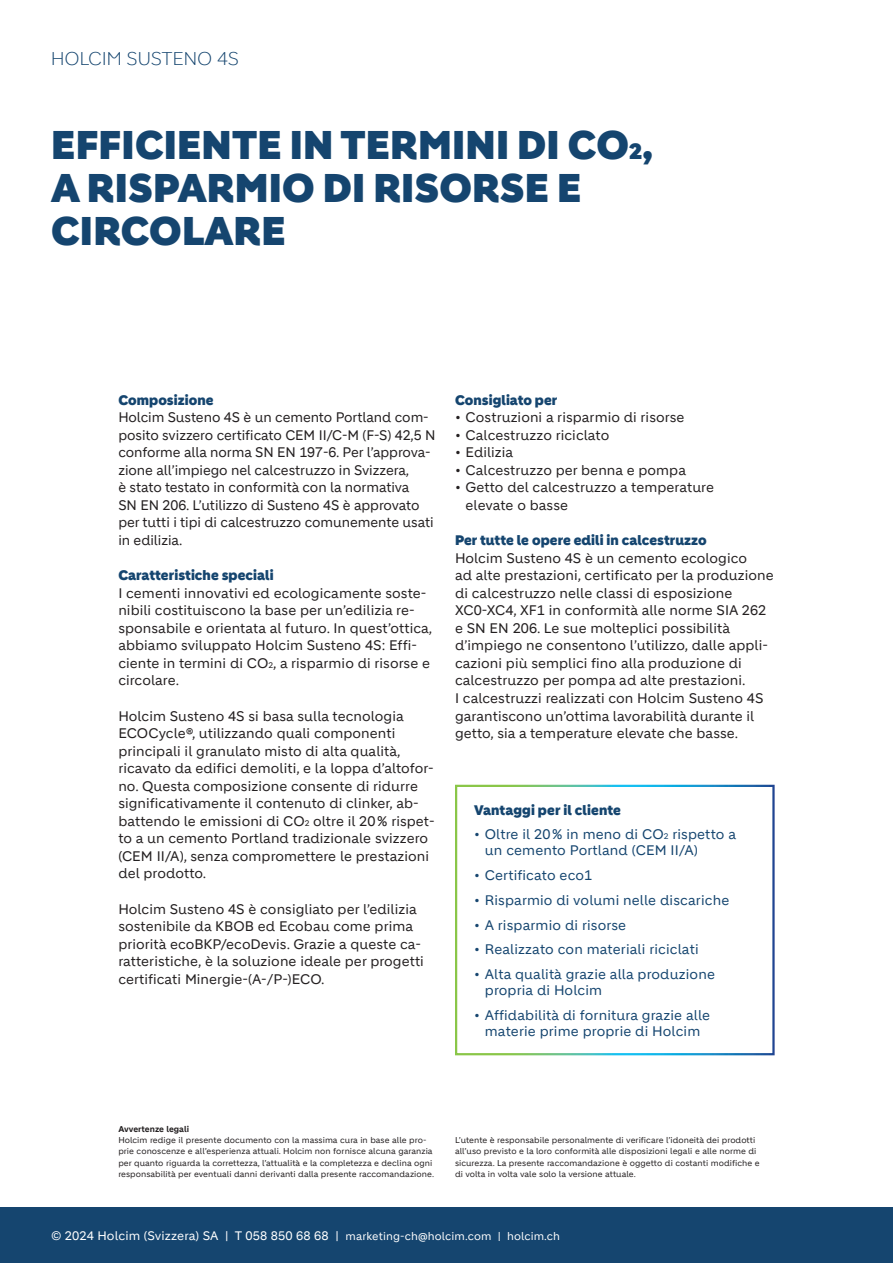
<style>
.page{position:relative;width:893px;height:1263px;background:#fff}
.page>*{position:absolute;margin:0;border:0;box-sizing:border-box;transform-origin:0 0}
.t1{font:900 39px/42.9px "Holcim Headline";letter-spacing:.005em;color:#15456f}
.t2{font:300 18px "Holcim Headline";letter-spacing:.02em;color:#15456f}
.t3{font:13.5px/17.5px "Holcim";letter-spacing:.005em;color:#231f20}
.t4{font:13.5px/16.2px "Holcim";letter-spacing:.01em;color:#15456f}
.t5{font:900 13.5px "Holcim Headline";letter-spacing:.005em;color:#15456f}
.t6{font:12px "Holcim";letter-spacing:.01em;color:#fff}
.t7{font:8.25px/11.2px "Holcim";letter-spacing:.005em;color:#231f20}
.t8{font:700 8.25px "Holcim";letter-spacing:.005em;color:#231f20}
.s1{font-size:7.8px}
.s2{font-size:10.8px}
</style>
<div class="page">
<div style="left:0;top:1208px;width:893px;height:55px;background:#15456f"></div>
<div style="left:455px;top:785px;width:320px;height:270px;border:2px solid #fff"></div>
<h2 class="t2" style="left:51px;top:49px;width:189px">HOLCIM SUSTENO 4S</h2>
<h1 class="t1" style="left:51px;top:124px;width:603px">EFFICIENTE IN TERMINI DI CO2,<br>A RISPARMIO DI RISORSE E<br>CIRCOLARE</h1>
<p class="t5" style="left:118px;top:392px;width:97px">Composizione</p>
<p class="t3" style="left:118px;top:409px;width:319px">Holcim Susteno 4S è un cemento Portland com&shy;posito svizzero certificato CEM II/C-M (F-S) 42,5 N conforme alla norma SN EN 197-6. Per l’approva&shy;zione all’impiego nel calcestruzzo in Svizzera,<br>è stato testato in conformità con la normativa<br>SN EN 206. L’utilizzo di Susteno 4S è approvato per tutti i tipi di calcestruzzo comunemente usati in edilizia.</p>
<p class="t5" style="left:118px;top:567px;width:157px">Caratteristiche speciali</p>
<p class="t3" style="left:118px;top:584px;width:316px">I cementi innovativi ed ecologicamente soste&shy;nibili costituiscono la base per un’edilizia re&shy;sponsabile e orientata al futuro. In quest’ottica, abbiamo sviluppato Holcim Susteno 4S: Effi&shy;ciente in termini di CO<span class="s1">2</span>, a risparmio di risorse e circolare.</p>
<p class="t3" style="left:118px;top:707px;width:318px">Holcim Susteno 4S si basa sulla tecnologia ECOCycle®, utilizzando quali componenti principali il granulato misto di alta qualità, ricavato da edifici demoliti, e la loppa d’altofor&shy;no. Questa composizione consente di ridurre significativamente il contenuto di clinker, ab&shy;battendo le emissioni di CO<span class="s1">2</span> oltre il 20% rispet&shy;to a un cemento Portland tradizionale svizzero (CEM II/A), senza compromettere le prestazioni del prodotto.</p>
<p class="t3" style="left:118px;top:900px;width:307px">Holcim Susteno 4S è consigliato per l’edilizia sostenibile da KBOB ed Ecobau come prima priorità ecoBKP/ecoDevis. Grazie a queste ca&shy;ratteristiche, è la soluzione ideale per progetti certificati Minergie-(A-/P-)ECO.</p>
<p class="t5" style="left:455px;top:392px;width:104px">Consigliato per</p>
<p class="t3" style="left:455px;top:409px;width:231px">• Costruzioni a risparmio di risorse</p>
<p class="t3" style="left:455px;top:426px;width:156px">• Calcestruzzo riciclato</p>
<p class="t3" style="left:455px;top:444px;width:60px">• Edilizia</p>
<p class="t3" style="left:455px;top:461px;width:233px">• Calcestruzzo per benna e pompa</p>
<p class="t3" style="left:466px;top:479px;width:250px;text-indent:-11px">• Getto del calcestruzzo a temperature elevate o basse</p>
<p class="t5" style="left:455px;top:532px;width:253px">Per tutte le opere edili in calcestruzzo</p>
<p class="t3" style="left:455px;top:549px;width:320px">Holcim Susteno 4S è un cemento ecologico<br>ad alte prestazioni, certificato per la produzione di calcestruzzo nelle classi di esposizione XC0-XC4, XF1 in conformità alle norme SIA 262 e SN EN 206. Le sue molteplici possibilità d’impiego ne consentono l’utilizzo, dalle appli&shy;cazioni più semplici fino alla produzione di calcestruzzo per pompa ad alte prestazioni.<br>I calcestruzzi realizzati con Holcim Susteno 4S garantiscono un’ottima lavorabilità durante il getto, sia a temperature elevate che basse.</p>
<p class="t5" style="left:474px;top:802px;width:148px">Vantaggi per il cliente</p>
<p class="t4" style="left:485px;top:826px;width:253px;text-indent:-11px">• Oltre il 20% in meno di CO<span class="s1">2</span> rispetto a un cemento Portland (CEM II/A)</p>
<p class="t4" style="left:474px;top:867px;width:120px">• Certificato eco1</p>
<p class="t4" style="left:474px;top:892px;width:257px">• Risparmio di volumi nelle discariche</p>
<p class="t4" style="left:474px;top:917px;width:153px">• A risparmio di risorse</p>
<p class="t4" style="left:474px;top:941px;width:226px">• Realizzato con materiali riciclati</p>
<p class="t4" style="left:485px;top:966px;width:232px;text-indent:-11px">• Alta qualità grazie alla produzione propria di Holcim</p>
<p class="t4" style="left:474px;top:1007px;width:237px;text-align:center">• Affidabilità di fornitura grazie alle materie prime proprie di Holcim</p>
<p class="t8" style="left:118px;top:1124px;width:72px">Avvertenze legali</p>
<p class="t7" style="left:118px;top:1134px;width:317px">Holcim redige il presente documento con la massima cura in base alle pro&shy;prie conoscenze e all’esperienza attuali. Holcim non fornisce alcuna garanzia per quanto riguarda la correttezza, l’attualità e la completezza e declina ogni responsabilità per eventuali danni derivanti dalla presente raccomandazione.</p>
<p class="t7" style="left:455px;top:1134px;width:306px">L’utente è responsabile personalmente di verificare l’idoneità dei prodotti all’uso previsto e la loro conformità alle disposizioni legali e alle norme di sicurezza. La presente raccomandazione è oggetto di costanti modifiche e di volta in volta vale solo la versione attuale.</p>
<p class="t6" style="left:51px;top:1229px;width:511px">© 2024 Holcim (Svizzera) SA | T 058 850 68 68 | <span class="s2">marketing-ch@holcim.com | holcim.ch</span></p>
</div>
